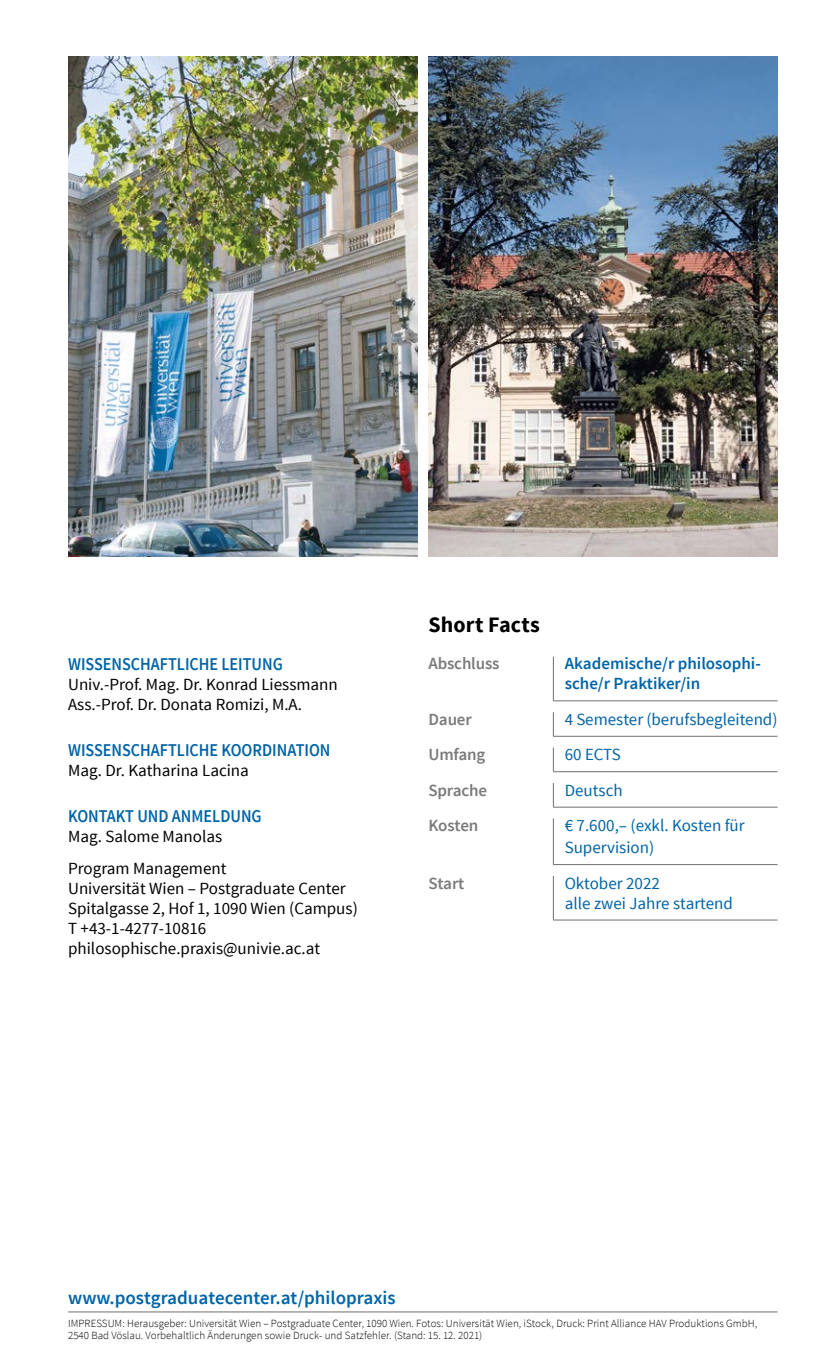
<style>
.page{position:relative;width:840px;height:1361px;background:#fff}
.page>*{position:absolute;margin:0;border:0;box-sizing:border-box;transform-origin:0 0}
.t1{font:700 22px "Source Sans Pro";letter-spacing:.005em;color:#000}
.t2{font:600 19px "Source Sans Pro";color:#0064a7}
.t3{font:600 18px "Source Sans Pro";color:#0064a7;scale:.9 1}
.t4{font:17px/20px "Source Sans Pro";color:#000}
.t5{font:17px/22px "Source Sans Pro";color:#0064a7}
.t6{font:600 17px/20px "Source Sans Pro";color:#0064a7}
.t7{font:600 17px "Source Sans Pro";letter-spacing:-.01em;color:#7c7b7b}
.t8{font:300 11px/12px "Source Sans Pro";letter-spacing:.005em;color:#000}
</style>
<div class="page">
<hr style="left:552px;top:657px;width:1px;height:43px;background:#706f6f">
<hr style="left:552px;top:700px;width:225px;height:1px;background:#706f6f">
<svg style="left:552px;top:712px;width:1px;height:24px"></svg>
<hr style="left:552px;top:736px;width:225px;height:1px;background:#706f6f">
<svg style="left:552px;top:748px;width:1px;height:23px"></svg>
<hr style="left:552px;top:771px;width:225px;height:1px;background:#706f6f">
<svg style="left:552px;top:783px;width:1px;height:24px"></svg>
<hr style="left:552px;top:807px;width:225px;height:1px;background:#706f6f">
<hr style="left:552px;top:818px;width:1px;height:46px;background:#706f6f">
<hr style="left:552px;top:864px;width:225px;height:1px;background:#706f6f">
<hr style="left:552px;top:876px;width:1px;height:43px;background:#706f6f">
<hr style="left:552px;top:919px;width:225px;height:1px;background:#706f6f">
<hr style="left:68px;top:1311px;width:709px;height:1px;background:#706f6f">
<img style="left:68px;top:57px;width:349px;height:500px">
<img style="left:428px;top:57px;width:349px;height:500px">
<p class="t3" style="left:68px;top:653px;width:240px">WISSENSCHAFTLICHE LEITUNG</p>
<p class="t4" style="left:68px;top:675px;width:271px">Univ.-Prof. Mag. Dr. Konrad Liessmann<br>Ass.-Prof. Dr. Donata Romizi, M.A.</p>
<p class="t3" style="left:68px;top:739px;width:293px">WISSENSCHAFTLICHE KOORDINATION</p>
<p class="t4" style="left:68px;top:761px;width:182px">Mag. Dr. Katharina Lacina</p>
<p class="t3" style="left:68px;top:805px;width:216px">KONTAKT UND ANMELDUNG</p>
<p class="t4" style="left:68px;top:821px;width:160px;line-height:32px">Mag. Salome Manolas<br>Program Management</p>
<p class="t4" style="left:68px;top:879px;width:291px">Universität Wien – Postgraduate Center Spitalgasse 2, Hof 1, 1090 Wien (Campus)<br>T +43-1-4277-10816 philosophische.praxis@univie.ac.at</p>
<p class="t1" style="left:428px;top:610px;width:113px">Short Facts</p>
<p class="t7" style="left:428px;top:653px;width:72px">Abschluss</p>
<p class="t6" style="left:564px;top:654px;width:197px">Akademische/r philosophi&shy;sche/r Praktiker/in</p>
<p class="t7" style="left:428px;top:708px;width:45px">Dauer</p>
<p class="t5" style="left:564px;top:708px;width:214px">4 Semester (berufsbegleitend)</p>
<p class="t7" style="left:428px;top:744px;width:58px">Umfang</p>
<p class="t5" style="left:564px;top:744px;width:57px">60 ECTS</p>
<p class="t7" style="left:428px;top:779px;width:60px">Sprache</p>
<p class="t5" style="left:564px;top:779px;width:59px">Deutsch</p>
<p class="t7" style="left:428px;top:815px;width:51px">Kosten</p>
<p class="t5" style="left:564px;top:815px;width:181px">€ 7.600,– (exkl. Kosten für<br>Supervision)</p>
<p class="t7" style="left:428px;top:872px;width:37px">Start</p>
<p class="t5" style="left:564px;top:873px;width:170px;line-height:20px">Oktober 2022<br>alle zwei Jahre startend</p>
<p class="t2" style="left:68px;top:1286px;width:329px">www.postgraduatecenter.at/philopraxis</p>
<p class="t8" style="left:68px;top:1317px;width:690px">IMPRESSUM: Herausgeber: Universität Wien – Postgraduate Center, 1090 Wien. Fotos: Universität Wien, iStock, Druck: Print Alliance HAV Produktions GmbH,<br>2540 Bad Vöslau. Vorbehaltlich Änderungen sowie Druck- und Satzfehler. (Stand: 15. 12. 2021)</p>
</div>
